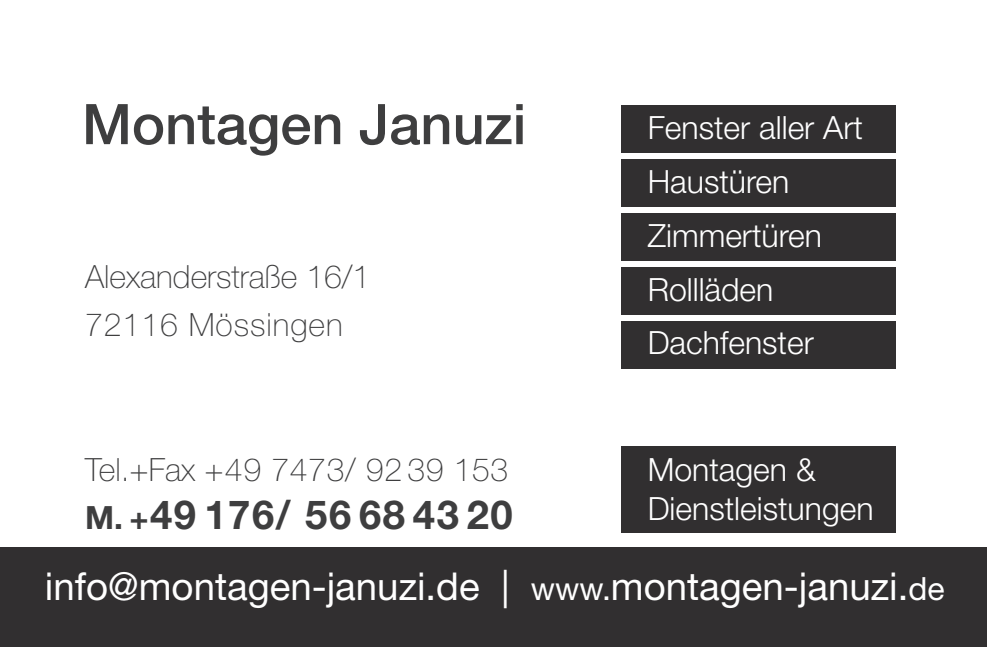
<style>
.page{position:relative;width:987px;height:647px;background:#fff}
.page>*{position:absolute;margin:0;border:0;box-sizing:border-box;transform-origin:0 0}
.t1{font:500 56px "Helvetica Neue LT Std";color:#3e3e3f}
.t2{font:700 40px "Helvetica Neue LT Std";letter-spacing:.04em;color:#3e3e3f}
.t3{font:38.4px "Helvetica Neue LT Std";color:#fff}
.t4{font:300 32px/38.4px "Helvetica Neue LT Std";color:#fff}
.t5{font:100 32px/48px "Helvetica Neue LT Std";color:#3e3e3f}
.t6{font:100 32px "Helvetica Neue LT Std";letter-spacing:.02em;color:#3e3e3f}
.s1{font-size:32px}
</style>
<div class="page">
<div style="left:621px;top:105px;width:274px;height:48px;background:#312f30"></div>
<div style="left:621px;top:159px;width:274px;height:48px;background:#312f30"></div>
<div style="left:621px;top:213px;width:274px;height:47px;background:#312f30"></div>
<div style="left:621px;top:266px;width:274px;height:48px;background:#312f30"></div>
<div style="left:621px;top:320px;width:274px;height:48px;background:#312f30"></div>
<div style="left:621px;top:445px;width:274px;height:87px;background:#312f30"></div>
<div style="left:0;top:546px;width:986px;height:100px;background:#312f30"></div>
<p class="t1" style="left:82px;top:91px;width:445px">Montagen Januzi</p>
<p class="t5" style="left:85px;top:253px;width:287px">Alexanderstraße 16/1<br>72116 Mössingen</p>
<p class="t6" style="left:85px;top:450px;width:425px">Tel.+Fax +49 7473/ 92 39 153</p>
<p class="t2" style="left:85px;top:489px;width:429px"><span class="s1">M. +</span>49 176/ 56 68 43 20</p>
<p class="t4" style="left:647px;top:108px;width:217px">Fenster aller Art</p>
<p class="t4" style="left:647px;top:162px;width:143px">Haustüren</p>
<p class="t4" style="left:647px;top:215px;width:176px">Zimmertüren</p>
<p class="t4" style="left:647px;top:269px;width:127px">Rollläden</p>
<p class="t4" style="left:647px;top:322px;width:167px">Dachfenster</p>
<p class="t4" style="left:647px;top:449px;width:227px">Montagen &amp;<br>Dienstleistungen</p>
<p class="t3" style="left:45px;top:563px;width:901px">info@montagen-januzi.de | <span class="s1">www.</span>montagen-januzi.<span class="s1">de</span></p>
</div>
